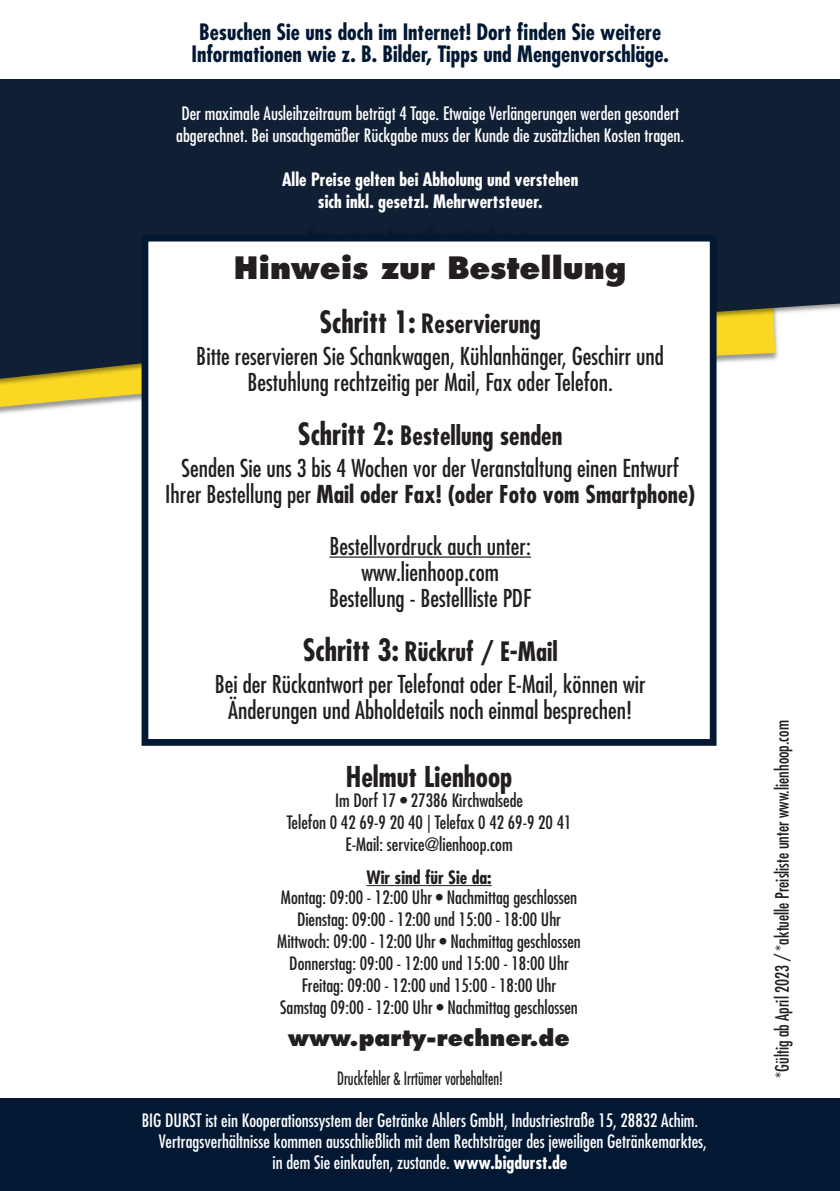
<style>
.page{position:relative;width:840px;height:1191px;background:#fff}
.page>*{position:absolute;margin:0;border:0;box-sizing:border-box;transform-origin:0 0}
.t1{font:35.2px "Calibri";color:#122035}
.t2{font:800 30px "Futura Std";color:#231f20}
.t3{font:700 condensed 28px "Futura Std";color:#231f20}
.t4{font:700 condensed 26px "Futura Std";color:#231f20}
.t5{font:condensed 24px/26px "Futura Std";color:#231f20;text-align:center}
.t6{font:700 condensed 22px/22px "Futura Std";color:#021833;text-align:center}
.t7{font:800 22px "Futura Std";color:#231f20}
.t8{font:condensed 18px/22px "Futura Std";color:#fff}
.t9{font:condensed 18px/22px "Futura Std";color:#231f20;text-align:center}
.t10{font:700 condensed 18px/22px "Futura Std";color:#fff;text-align:center}
.t11{font:condensed 18px "Futura Std";color:#231f20;scale:.95 1}
.t12{font:condensed 18px "Futura Std";color:#231f20;scale:.82 1}
.t13{font:700 condensed 18px "Futura Std";color:#231f20}
.s1{font-size:30px}
.s2{font-weight:700}
</style>
<div class="page">
<div style="left:0;top:79px;width:839px;height:220px;background:#111f34"></div>
<svg style="left:0;top:299px;width:839px;height:131px"></svg>
<div style="left:0;top:1099px;width:839px;height:92px;background:#021833"></div>
<hr style="left:366px;top:885px;width:125px;height:1px;background:#231f20">
<div style="left:141px;top:235px;width:575px;height:511px;background:#fff;border:7px solid #021833"></div>
<hr style="left:329px;top:556px;width:201px;height:1px;background:#231f20">
<p class="t6" style="left:191px;top:21px;width:479px">Besuchen Sie uns doch im Internet! Dort finden Sie weitere<br>Informationen wie z. B. Bilder, Tipps und Mengenvorschläge.</p>
<p class="t8" style="left:176px;top:102px;width:509px">Der maximale Ausleihzeitraum beträgt 4 Tage. Etwaige Verlängerungen werden gesondert abgerechnet. Bei unsachgemäßer Rückgabe muss der Kunde die zusätzlichen Kosten tragen.</p>
<p class="t10" style="left:282px;top:168px;width:298px">Alle Preise gelten bei Abholung und verstehen sich inkl. gesetzl. Mehrwertsteuer.</p>
<p class="t2" style="left:234px;top:248px;width:394px">Hinweis zur Bestellung</p>
<p class="t4" style="left:319px;top:307px;width:223px"><span class="s1">Schritt 1:</span> Reservierung</p>
<p class="t5" style="left:196px;top:342px;width:469px">Bitte reservieren Sie Schankwagen, Kühlanhänger, Geschirr und<br>Bestuhlung rechtzeitig per Mail, Fax oder Telefon.</p>
<p class="t4" style="left:298px;top:419px;width:266px"><span class="s1">Schritt 2:</span> Bestellung senden</p>
<p class="t5" style="left:165px;top:454px;width:531px">Senden Sie uns 3 bis 4 Wochen vor der Veranstaltung einen Entwurf<br>Ihrer Bestellung per <span class="s2">Mail oder Fax! (oder Foto vom Smartphone)</span></p>
<p class="t5" style="left:329px;top:532px;width:204px">Bestellvordruck auch unter: www.lienhoop.com<br>Bestellung - Bestellliste PDF</p>
<p class="t4" style="left:302px;top:635px;width:256px"><span class="s1">Schritt 3:</span> Rückruf / E-Mail</p>
<p class="t5" style="left:214px;top:670px;width:432px">Bei der Rückantwort per Telefonat oder E-Mail, können wir<br>Änderungen und Abholdetails noch einmal besprechen!</p>
<p class="t3" style="left:345px;top:759px;width:168px">Helmut Lienhoop</p>
<p class="t9" style="left:286px;top:789px;width:286px">Im Dorf 17 • 27386 Kirchwalsede<br>Telefon 0 42 69-9 20 40 | Telefax 0 42 69-9 20 41<br>E-Mail: service@lienhoop.com</p>
<p class="t13" style="left:366px;top:866px;width:127px">Wir sind für Sie da:</p>
<p class="t9" style="left:277px;top:886px;width:305px">Montag: 09:00 - 12:00 Uhr • Nachmittag geschlossen Dienstag: 09:00 - 12:00 und 15:00 - 18:00 Uhr Mittwoch: 09:00 - 12:00 Uhr • Nachmittag geschlossen Donnerstag: 09:00 - 12:00 und 15:00 - 18:00 Uhr Freitag: 09:00 - 12:00 und 15:00 - 18:00 Uhr Samstag 09:00 - 12:00 Uhr • Nachmittag geschlossen</p>
<h1 class="t1" style="left:278px;top:1018px;width:282px">www.lienhoop.com</h1>
<p class="t7" style="left:288px;top:1024px;width:283px">www.party-rechner.de</p>
<p class="t12" style="left:337px;top:1067px;width:203px">Druckfehler &amp; Irrtümer vorbehalten!</p>
<p class="t8" style="left:142px;top:1109px;width:557px">BIG DURST ist ein Kooperationssystem der Getränke Ahlers GmbH, Industriestraße 15, 28832 Achim.</p>
<p class="t8" style="left:159px;top:1130px;width:549px">Vertragsverhältnisse kommen ausschließlich mit dem Rechtsträger des jeweiligen Getränkemarktes,</p>
<p class="t8" style="left:272px;top:1151px;width:296px">in dem Sie einkaufen, zustande. <span class="s2">www.bigdurst.de</span></p>
<p class="t11" style="left:771px;top:1077px;width:378px;rotate:-90deg">*Gültig ab April 2023 / *aktuelle Preisliste unter www.lienhoop.com</p>
</div>
